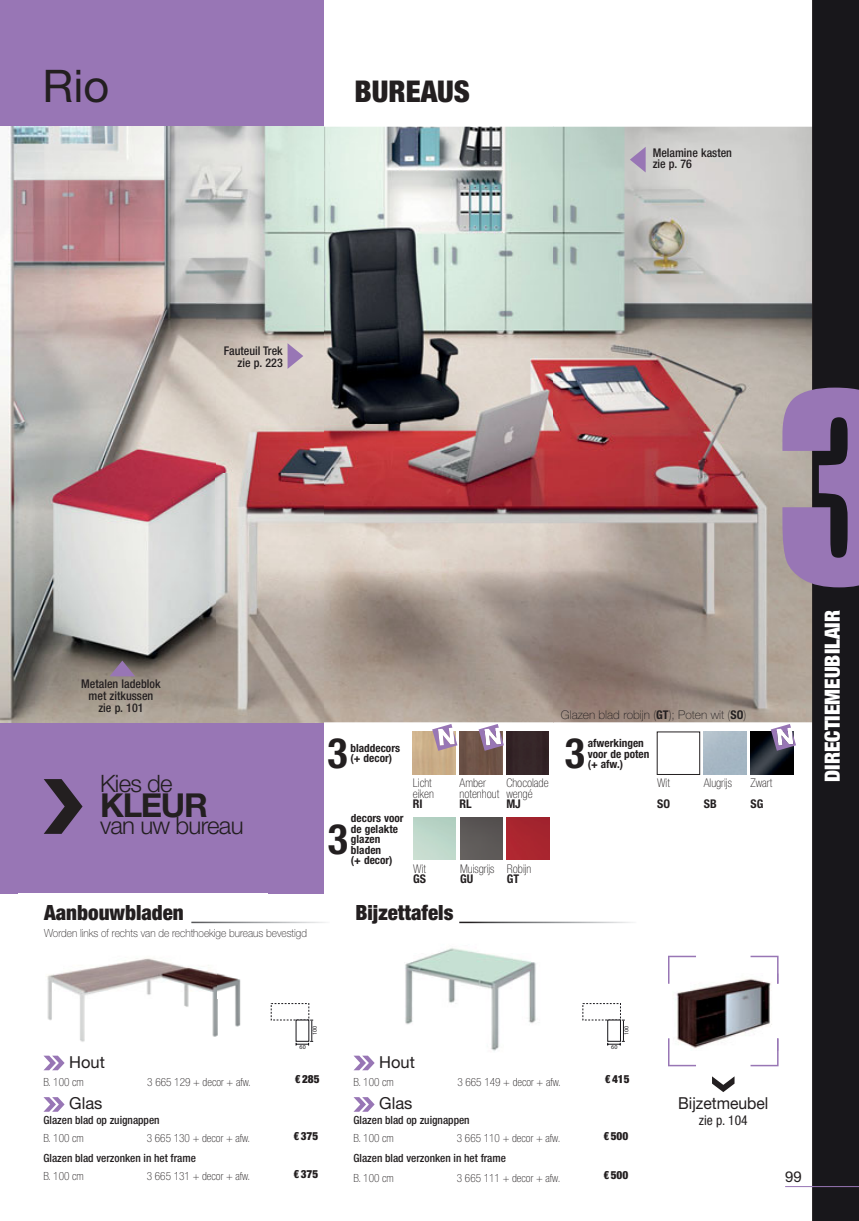
<style>
.page{position:relative;width:859px;height:1221px;background:#fff}
.page>*{position:absolute;margin:0;border:0;box-sizing:border-box;transform-origin:0 0}
.t1{font:45px "Helvetica Neue LT Std";color:#231f20}
.t2{font:700 condensed 42px "Helvetica Neue LT Std";color:#231f20}
.t3{font:700 33px "Helvetica Neue LT Std";letter-spacing:-.04em;color:#231f20}
.t4{font:900 condensed 30px "Helvetica Neue LT Std";color:#231f20}
.t5{font:300 24px "Helvetica Neue LT Std";letter-spacing:-.03em;color:#231f20}
.t6{font:900 condensed 21px "Helvetica Neue LT Std";color:#231f20}
.t7{font:900 condensed 21px "Helvetica Neue LT Std";color:#fff}
.t8{font:16.5px "Helvetica Neue LT Std";color:#231f20}
.t9{font:16.5px "Helvetica Neue LT Std";color:#231f20;scale:.95 1}
.t10{font:15px "Helvetica Neue LT Std";color:#231f20}
.t11{font:condensed 13.5px "Helvetica Neue LT Std";color:#231f20}
.t12{font:500 condensed 12px/12px "Helvetica Neue LT Std";color:#231f20;text-align:center}
.t13{font:100 condensed 12px/10.5px "Helvetica Neue LT Std";color:#231f20}
.t14{font:100 12px "Helvetica Neue LT Std";color:#231f20}
.t15{font:700 condensed 12px "Helvetica Neue LT Std";color:#231f20}
.t16{font:100 condensed 11.25px "Helvetica Neue LT Std";color:#231f20}
.t17{font:500 condensed 11.25px "Helvetica Neue LT Std";color:#231f20}
.t18{font:700 condensed 11.25px/10.5px "Helvetica Neue LT Std";color:#231f20}
.t19{font:100 11.25px "Helvetica Neue LT Std";color:#231f20;scale:.9 1}
.t20{font:900 condensed 11.25px "Helvetica Neue LT Std";color:#231f20}
.t21{font:6px "Myriad Pro";color:#18171b}
.s1{font-weight:700;font-stretch:condensed}
</style>
<div class="page">
<div style="left:0;top:0;width:323px;height:893px;background:#9876b5"></div>
<svg style="left:296px;top:1019px;width:17px;height:26px"></svg>
<div style="left:296px;top:1019px;width:13px;height:22px;background:#fff"></div>
<svg style="left:607px;top:1019px;width:18px;height:26px"></svg>
<div style="left:608px;top:1019px;width:12px;height:22px;background:#fff"></div>
<div style="left:607px;top:1019px;width:14px;height:22px;border:1px solid #18171b"></div>
<img style="left:0;top:127px;width:812px;height:595px">
<svg style="left:109px;top:660px;width:26px;height:16px"></svg>
<svg style="left:288px;top:343px;width:15px;height:26px"></svg>
<svg style="left:630px;top:147px;width:16px;height:25px"></svg>
<div style="left:506px;top:731px;width:43px;height:43px;background:#352528"></div>
<img style="left:460px;top:731px;width:42px;height:43px">
<div style="left:507px;top:817px;width:42px;height:42px;background:#a9252f"></div>
<img style="left:460px;top:817px;width:42px;height:42px">
<img style="left:750px;top:732px;width:43px;height:42px">
<svg style="left:479px;top:724px;width:25px;height:26px"></svg>
<svg style="left:771px;top:724px;width:25px;height:26px"></svg>
<svg style="left:432px;top:724px;width:25px;height:26px"></svg>
<svg style="left:712px;top:1076px;width:22px;height:16px"></svg>
<svg style="left:668px;top:955px;width:110px;height:111px"></svg>
<img style="left:47px;top:923px;width:220px;height:119px">
<img style="left:405px;top:948px;width:131px;height:103px">
<img style="left:672px;top:973px;width:107px;height:77px">
<img style="left:777px;top:973px;width:1px;height:77px">
<svg style="left:44px;top:779px;width:39px;height:54px"></svg>
<svg style="left:43px;top:1055px;width:22px;height:15px"></svg>
<svg style="left:43px;top:1097px;width:22px;height:14px"></svg>
<svg style="left:354px;top:1055px;width:21px;height:15px"></svg>
<svg style="left:354px;top:1097px;width:21px;height:14px"></svg>
<div style="left:812px;top:0;width:47px;height:1220px;background:#18171b"></div>
<svg style="left:782px;top:387px;width:77px;height:200px;background:#876f98"></svg>
<hr style="left:785px;top:1186px;width:74px;height:1px;background:#9876b5">
<h1 class="t1" style="left:43px;top:70px;width:68px">Rio</h1>
<h3 class="t4" style="left:355px;top:81px;width:117px">BUREAUS</h3>
<p class="t12" style="left:224px;top:345px;width:61px;text-align:right">Fauteuil Trek zie p. 223</p>
<p class="t12" style="left:653px;top:148px;width:81px;line-height:11.2px;text-align:left">Melamine kasten zie p. 76</p>
<p class="t12" style="left:81px;top:678px;width:81px">Metalen ladeblok met zitkussen zie p. 101</p>
<h3 class="t5" style="left:100px;top:774px;width:74px">Kies de</h3>
<h3 class="t3" style="left:100px;top:793px;width:109px">KLEUR</h3>
<h3 class="t5" style="left:100px;top:816px;width:145px">van uw bureau</h3>
<h2 class="t2" style="left:327px;top:738px;width:22px">3</h2>
<p class="t18" style="left:351px;top:743px;width:51px">bladdecors (+ decor)</p>
<h2 class="t2" style="left:328px;top:823px;width:22px">3</h2>
<p class="t18" style="left:351px;top:813px;width:54px">decors voor de gelakte glazen bladen<br>(+ decor)</p>
<p class="t13" style="left:413px;top:778px;width:23px">Licht eiken</p>
<p class="t15" style="left:413px;top:799px;width:11px">RI</p>
<p class="t13" style="left:413px;top:864px;width:14px">Wit</p>
<p class="t15" style="left:413px;top:874px;width:14px">GS</p>
<p class="t13" style="left:506px;top:778px;width:44px">Chocolade wengé</p>
<p class="t15" style="left:506px;top:799px;width:16px">MJ</p>
<p class="t13" style="left:460px;top:778px;width:41px">Amber notenhout</p>
<p class="t15" style="left:460px;top:799px;width:14px">RL</p>
<p class="t13" style="left:460px;top:864px;width:36px">Muisgrijs</p>
<p class="t15" style="left:460px;top:874px;width:15px">GU</p>
<p class="t13" style="left:507px;top:864px;width:26px">Robijn</p>
<p class="t15" style="left:507px;top:874px;width:14px">GT</p>
<h3 class="t6" style="left:44px;top:905px;width:141px">Aanbouwbladen</h3>
<h3 class="t6" style="left:355px;top:905px;width:99px">Bijzettafels</h3>
<p class="t19" style="left:44px;top:928px;width:294px">Worden links of rechts van de rechthoekige bureaus bevestigd</p>
<p class="t14" style="left:561px;top:710px;width:187px">Glazen blad robijn (<span class="s1">GT</span>); Poten wit (<span class="s1">SO</span>)</p>
<h2 class="t2" style="left:565px;top:738px;width:22px">3</h2>
<p class="t18" style="left:588px;top:739px;width:63px">afwerkingen voor de poten (+ afw.)</p>
<p class="t13" style="left:657px;top:778px;width:14px">Wit</p>
<p class="t15" style="left:657px;top:799px;width:14px">SO</p>
<p class="t13" style="left:704px;top:778px;width:30px">Alugrijs</p>
<p class="t15" style="left:704px;top:799px;width:14px">SB</p>
<p class="t13" style="left:750px;top:778px;width:23px">Zwart</p>
<p class="t15" style="left:750px;top:799px;width:14px">SG</p>
<h3 class="t7" style="left:825px;top:781px;width:173px;rotate:-90deg">DIRECTIEMEUBILAIR</h3>
<p class="t21" style="left:311px;top:1034px;width:11px;rotate:-90deg">100</p>
<p class="t21" style="left:623px;top:1034px;width:11px;rotate:-90deg">100</p>
<p class="t21" style="left:300px;top:1043px;width:8px">60</p>
<p class="t21" style="left:611px;top:1043px;width:8px">60</p>
<h3 class="t8" style="left:69px;top:1055px;width:37px">Hout</h3>
<p class="t16" style="left:43px;top:1077px;width:42px">B. 100 cm</p>
<p class="t16" style="left:147px;top:1077px;width:105px">3 665 129 + decor + afw.</p>
<p class="t20" style="left:295px;top:1075px;width:26px">€ 285</p>
<h3 class="t8" style="left:69px;top:1097px;width:35px">Glas</h3>
<p class="t17" style="left:43px;top:1116px;width:118px">Glazen blad op zuignappen</p>
<p class="t16" style="left:43px;top:1134px;width:42px">B. 100 cm</p>
<p class="t16" style="left:147px;top:1134px;width:105px">3 665 130 + decor + afw.</p>
<p class="t20" style="left:293px;top:1131px;width:26px">€ 375</p>
<p class="t17" style="left:43px;top:1153px;width:154px">Glazen blad verzonken in het frame</p>
<p class="t16" style="left:43px;top:1171px;width:42px">B. 100 cm</p>
<p class="t16" style="left:147px;top:1171px;width:105px">3 665 131 + decor + afw.</p>
<p class="t20" style="left:293px;top:1169px;width:26px">€ 375</p>
<h3 class="t8" style="left:379px;top:1055px;width:37px">Hout</h3>
<p class="t16" style="left:354px;top:1077px;width:42px">B. 100 cm</p>
<p class="t16" style="left:457px;top:1077px;width:105px">3 665 149 + decor + afw.</p>
<p class="t20" style="left:605px;top:1075px;width:26px">€ 415</p>
<h3 class="t8" style="left:379px;top:1097px;width:35px">Glas</h3>
<p class="t17" style="left:354px;top:1116px;width:118px">Glazen blad op zuignappen</p>
<p class="t16" style="left:354px;top:1134px;width:42px">B. 100 cm</p>
<p class="t16" style="left:457px;top:1134px;width:105px">3 665 110 + decor + afw.</p>
<p class="t20" style="left:603px;top:1131px;width:26px">€ 500</p>
<p class="t17" style="left:354px;top:1153px;width:154px">Glazen blad verzonken in het frame</p>
<p class="t16" style="left:354px;top:1173px;width:42px">B. 100 cm</p>
<p class="t16" style="left:457px;top:1173px;width:105px">3 665 111 + decor + afw.</p>
<p class="t20" style="left:603px;top:1171px;width:26px">€ 500</p>
<h3 class="t9" style="left:678px;top:1096px;width:97px">Bijzetmeubel</h3>
<p class="t11" style="left:699px;top:1115px;width:50px">zie p. 104</p>
<h3 class="t10" style="left:785px;top:1171px;width:18px">99</h3>
</div>
